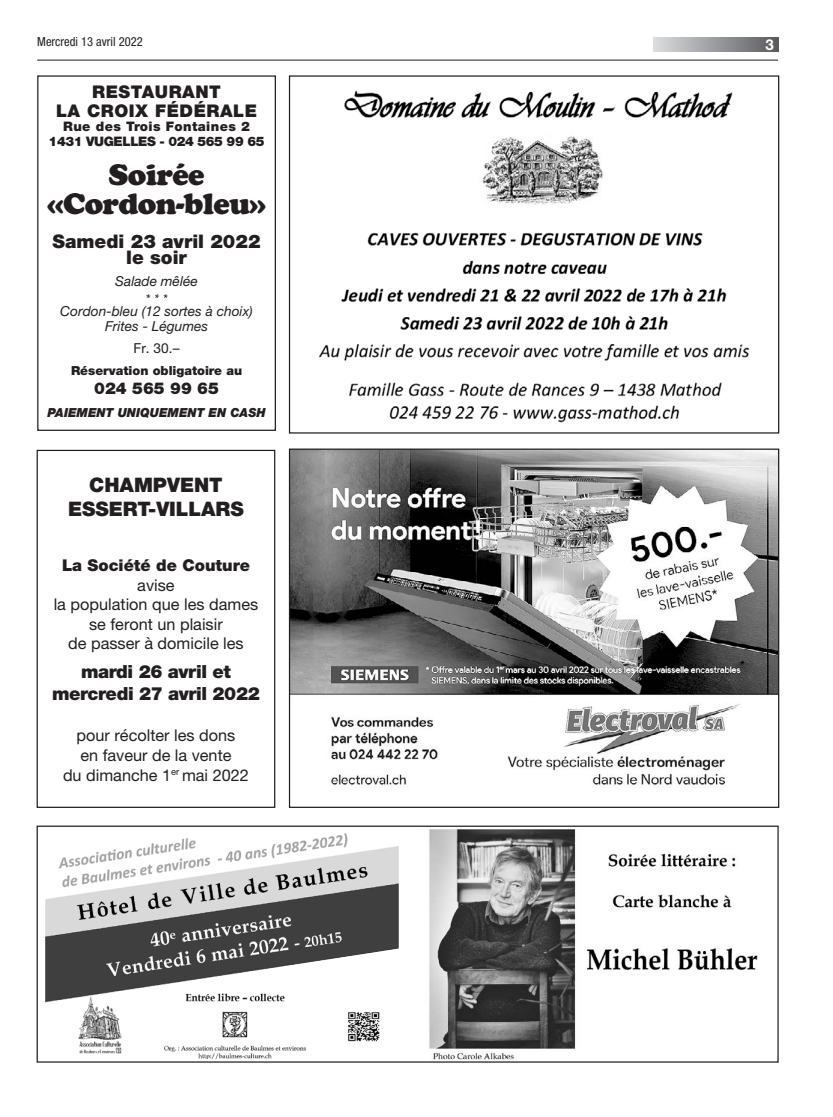
<style>
.page{position:relative;width:833px;height:1117px;background:#fff}
.page>*{position:absolute;margin:0;border:0;box-sizing:border-box;transform-origin:0 0}
.t1{font:29.38px/29.4px "Cooper Black Std";letter-spacing:-.025em;color:#231f20;text-align:center}
.t2{font:900 20px/24px "Helvetica Neue LT Pro";color:#231f20;text-align:center}
.t3{font:900 18.75px/16.2px "Helvetica Neue LT Pro";color:#231f20;text-align:center}
.t4{font:900 18.12px/21.8px "Helvetica Neue LT Pro";letter-spacing:-.02em;color:#231f20;text-align:center}
.t5{font:900 17.5px/18.8px "Helvetica Neue LT Pro";letter-spacing:.03em;color:#231f20;text-align:center}
.t6{font:16.25px/19.5px "Helvetica Neue LT Pro";color:#231f20;text-align:center}
.t7{font:900 16.25px "Helvetica Neue LT Pro";color:#231f20}
.t8{font:700 15px "Helvetica Neue LT Pro";color:#fff}
.t9{font:italic 13.75px/18.8px "Helvetica Neue LT Pro";color:#231f20;text-align:center}
.t10{font:13.75px "Helvetica Neue LT Pro";color:#231f20}
.t11{font:900 13.12px/14.4px "Helvetica Neue LT Pro";letter-spacing:-.03em;color:#231f20;text-align:center}
.t12{font:900 12.5px "Helvetica Neue LT Pro";color:#231f20}
.t13{font:italic 900 12.5px "Helvetica Neue LT Pro";color:#231f20}
.t14{font:condensed 12.5px "Helvetica Neue LT Pro";color:#231f20}
</style>
<div class="page">
<svg style="left:654px;top:37px;width:124px;height:14px;background:#9a9b9e"></svg>
<hr style="left:37px;top:60px;width:741px;height:1px;background:#231f20">
<img style="left:319px;top:90px;width:431px;height:333px">
<img style="left:291px;top:450px;width:486px;height:335px">
<div style="left:37px;top:75px;width:239px;height:356px;border:1px solid #231f20"></div>
<div style="left:37px;top:449px;width:238px;height:358px;border:1px solid #231f20"></div>
<img style="left:429px;top:829px;width:329px;height:231px">
<div style="left:37px;top:825px;width:741px;height:237px;border:1px solid #231f20"></div>
<img style="left:78px;top:1003px;width:302px;height:55px">
<img style="left:45px;top:833px;width:354px;height:170px">
<p class="t14" style="left:37px;top:34px;width:107px">Mercredi 13 avril 2022</p>
<p class="t8" style="left:765px;top:35px;width:10px">3</p>
<p class="t5" style="left:56px;top:82px;width:202px">RESTAURANT<br>LA CROIX FÉDÉRALE</p>
<p class="t11" style="left:49px;top:119px;width:217px">Rue des Trois Fontaines 2<br>1431 VUGELLES - 024 565 99 65</p>
<h1 class="t1" style="left:47px;top:160px;width:220px">Soirée «Cordon-bleu»</h1>
<p class="t3" style="left:53px;top:233px;width:209px">Samedi 23 avril 2022 le soir</p>
<p class="t9" style="left:115px;top:271px;width:84px">Salade mêlée * * *</p>
<p class="t9" style="left:60px;top:303px;width:194px;line-height:15px">Cordon-bleu (12 sortes à choix)<br>Frites - Légumes</p>
<p class="t10" style="left:133px;top:340px;width:48px">Fr. 30.–</p>
<p class="t12" style="left:71px;top:363px;width:172px">Réservation obligatoire au</p>
<p class="t7" style="left:94px;top:378px;width:126px">024 565 99 65</p>
<p class="t13" style="left:47px;top:404px;width:220px">PAIEMENT UNIQUEMENT EN CASH</p>
<p class="t2" style="left:68px;top:472px;width:177px">CHAMPVENT<br>ESSERT-VILLARS</p>
<p class="t7" style="left:62px;top:555px;width:189px">La Société de Couture</p>
<p class="t6" style="left:54px;top:574px;width:206px">avise<br>la population que les dames se feront un plaisir<br>de passer à domicile les</p>
<p class="t4" style="left:52px;top:660px;width:209px">mardi 26 avril et mercredi 27 avril 2022</p>
<p class="t6" style="left:63px;top:725px;width:187px">pour récolter les dons<br>en faveur de la vente<br>du dimanche 1<sup>er</sup> mai 2022</p>
</div>
